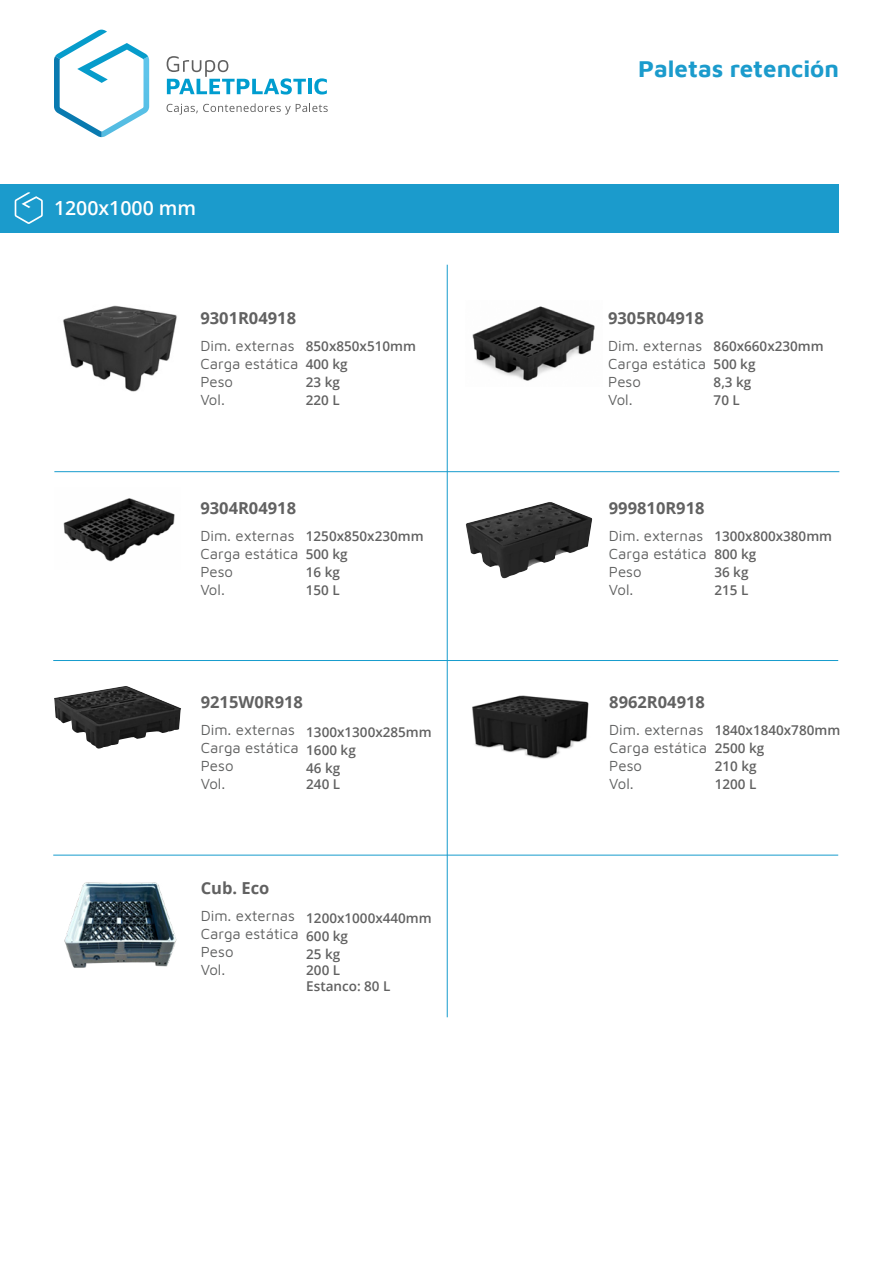
<style>
.page{position:relative;width:893px;height:1263px;background:#fff}
.page>*{position:absolute;margin:0;border:0;box-sizing:border-box;transform-origin:0 0}
.t1{font:700 24px "Maven Pro";color:#1b9bcc}
.t2{font:600 19.5px "Open Sans";color:#fff}
.t3{font:700 16.5px "Open Sans";color:#616161}
.t4{font:15px/18px "Maven Pro";color:#606161}
.t5{font:600 13.5px/18px "Open Sans";color:#616161}
</style>
<div class="page">
<img style="left:472px;top:695px;width:117px;height:64px">
<img style="left:54px;top:686px;width:127px;height:62px">
<img style="left:530px;top:502px;width:20px;height:5px">
<img style="left:63px;top:498px;width:112px;height:64px">
<img style="left:472px;top:306px;width:123px;height:75px">
<img style="left:63px;top:305px;width:114px;height:87px">
<img style="left:64px;top:882px;width:113px;height:86px">
<hr style="left:53px;top:855px;width:785px;height:1px;background:#179ccd">
<hr style="left:54px;top:471px;width:785px;height:1px;background:#179ccd">
<hr style="left:447px;top:265px;width:1px;height:752px;background:#179ccd">
<hr style="left:53px;top:660px;width:785px;height:1px;background:#179ccd">
<div style="left:0;top:184px;width:838px;height:48px;background:#1b9bcc"></div>
<svg style="left:54px;top:30px;width:95px;height:107px"></svg>
<svg style="left:167px;top:103px;width:161px;height:12px"></svg>
<svg style="left:167px;top:56px;width:139px;height:39px"></svg>
<hr style="left:308px;top:79px;width:4px;height:15px;background:#009dcf">
<svg style="left:314px;top:78px;width:13px;height:17px"></svg>
<svg style="left:15px;top:192px;width:28px;height:32px"></svg>
<h2 class="t2" style="left:54px;top:194px;width:144px">1200x1000 mm</h2>
<p class="t3" style="left:200px;top:306px;width:97px">9301R04918</p>
<p class="t4" style="left:200px;top:336px;width:100px">Dim. externas<br>Carga estática<br>Peso<br>Vol.</p>
<p class="t5" style="left:306px;top:337px;width:112px">850x850x510mm<br>400 kg<br>23 kg<br>220 L</p>
<p class="t3" style="left:200px;top:496px;width:97px">9304R04918</p>
<p class="t4" style="left:200px;top:525px;width:100px">Dim. externas<br>Carga estática<br>Peso<br>Vol.</p>
<p class="t5" style="left:306px;top:526px;width:119px">1250x850x230mm<br>500 kg<br>16 kg<br>150 L</p>
<p class="t3" style="left:201px;top:690px;width:104px">9215W0R918</p>
<p class="t4" style="left:201px;top:720px;width:100px">Dim. externas<br>Carga estática<br>Peso<br>Vol.</p>
<p class="t5" style="left:306px;top:723px;width:127px">1300x1300x285mm<br>1600 kg<br>46 kg</p>
<p class="t5" style="left:306px;top:775px;width:35px">240 L</p>
<p class="t3" style="left:201px;top:876px;width:70px">Cub. Eco</p>
<p class="t4" style="left:201px;top:906px;width:100px">Dim. externas<br>Carga estática<br>Peso<br>Vol.</p>
<p class="t5" style="left:306px;top:909px;width:127px">1200x1000x440mm<br>600 kg<br>25 kg</p>
<p class="t5" style="left:306px;top:962px;width:86px;line-height:16.2px">200 L<br>Estanco: 80 L</p>
<h1 class="t1" style="left:638px;top:52px;width:202px">Paletas retención</h1>
<p class="t3" style="left:608px;top:306px;width:97px">9305R04918</p>
<p class="t4" style="left:608px;top:336px;width:100px">Dim. externas<br>Carga estática<br>Peso<br>Vol.</p>
<p class="t5" style="left:714px;top:337px;width:112px">860x660x230mm<br>500 kg<br>8,3 kg<br>70 L</p>
<p class="t3" style="left:609px;top:496px;width:97px">999810R918</p>
<p class="t4" style="left:609px;top:525px;width:100px">Dim. externas<br>Carga estática<br>Peso<br>Vol.</p>
<p class="t5" style="left:714px;top:526px;width:119px">1300x800x380mm<br>800 kg<br>36 kg<br>215 L</p>
<p class="t3" style="left:609px;top:690px;width:97px">8962R04918</p>
<p class="t4" style="left:609px;top:720px;width:100px">Dim. externas<br>Carga estática<br>Peso<br>Vol.</p>
<p class="t5" style="left:715px;top:721px;width:127px">1840x1840x780mm<br>2500 kg<br>210 kg<br>1200 L</p>
</div>
